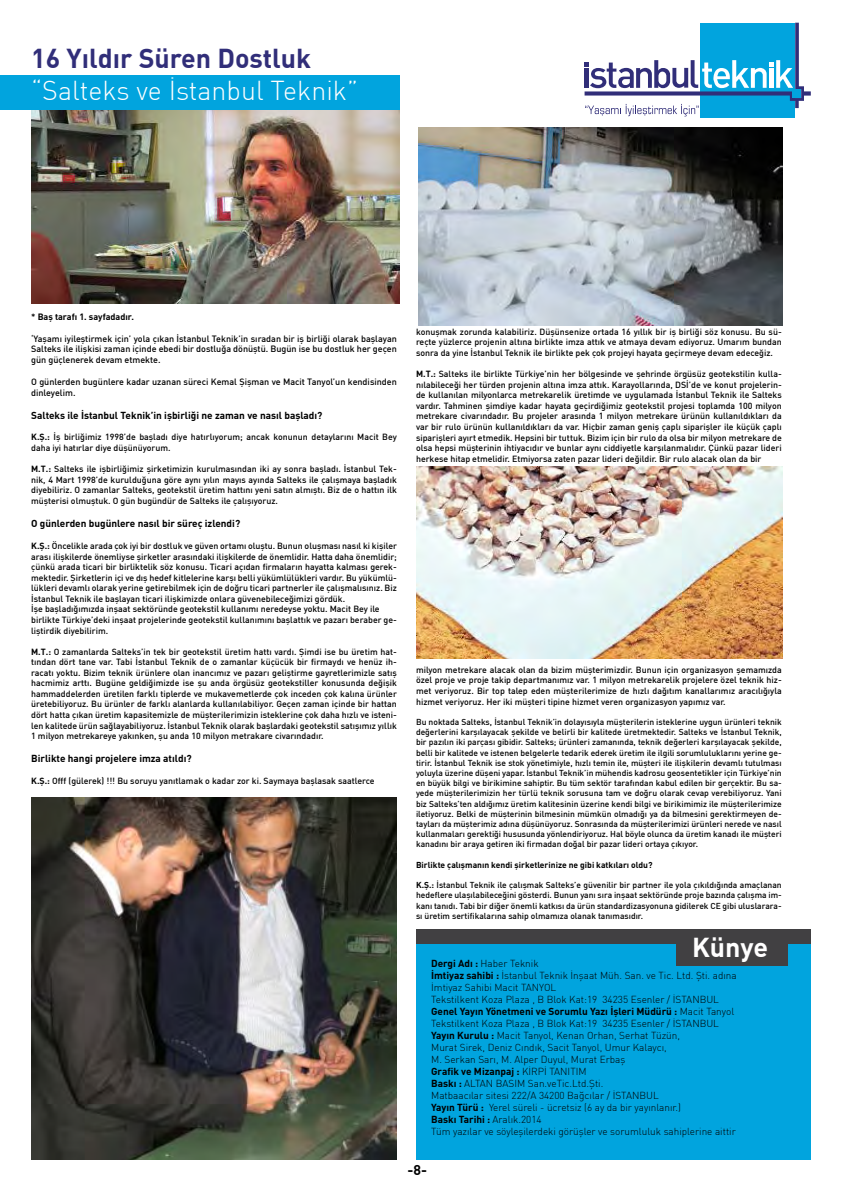
<style>
.page{position:relative;width:842px;height:1191px;background:#fff}
.page>*{position:absolute;margin:0;border:0;box-sizing:border-box;transform-origin:0 0}
.t1{font:300 26.8px "DIN Pro";color:#fff}
.t2{font:700 26.8px "DIN Pro";color:#312e79}
.t3{font:700 26.8px "DIN Pro";color:#fff}
.t4{font:14px "DIN Bold";color:#000}
.t5{font:300 10px/12px "DIN Pro";color:#000}
.t6{font:700 10px "DIN Pro";color:#000}
.t7{font:500 9px/10.8px "DIN Pro";color:#000;text-align:justify}
.t8{font:700 9px "DIN Pro";color:#000}
.t9{font:500 8.8px/10.6px "DIN Pro";color:#000;text-align:justify}
.t10{font:500 8.5px/10.2px "DIN Pro";color:#000;text-align:justify}
.t11{font:700 8.5px "DIN Pro";color:#000}
.s1{font-weight:500}
.s2{font-weight:700}
</style>
<div class="page">
<div style="left:700px;top:23px;width:95px;height:95px;background:#01a4de"></div>
<svg style="left:585px;top:23px;width:226px;height:93px"></svg>
<div style="left:416px;top:928px;width:395px;height:16px;background:#414042"></div>
<div style="left:416px;top:944px;width:395px;height:215px;background:#01a4de"></div>
<div style="left:676px;top:943px;width:111px;height:22px;background:#414042"></div>
<img style="left:31px;top:797px;width:366px;height:362px">
<img style="left:418px;top:128px;width:364px;height:197px">
<img style="left:417px;top:466px;width:365px;height:192px">
<img style="left:31px;top:109px;width:369px;height:194px">
<div style="left:0;top:75px;width:400px;height:34px;background:#01a4de"></div>
<h1 class="t2" style="left:31px;top:41px;width:282px">16 Yıldır Süren Dostluk</h1>
<h1 class="t1" style="left:31px;top:74px;width:328px">“Salteks ve İstanbul Teknik”</h1>
<p class="t8" style="left:31px;top:311px;width:104px"><span class="s1">*</span> Baş tarafı 1. sayfadadır.</p>
<p class="t7" style="left:31px;top:333px;width:367px">‘Yaşamı iyileştirmek için’ yola çıkan İstanbul Teknik’in sıradan bir iş birliği olarak başlayan Salteks ile ilişkisi zaman içinde ebedi bir dostluğa dönüştü. Bugün ise bu dostluk her geçen gün güçlenerek devam etmekte.</p>
<p class="t7" style="left:31px;top:376px;width:367px;line-height:11.1px">O günlerden bugünlere kadar uzanan süreci Kemal Şişman ve Macit Tanyol’un kendisinden dinleyelim.</p>
<p class="t6" style="left:31px;top:408px;width:293px">Salteks ile İstanbul Teknik’in işbirliği ne zaman ve nasıl başladı?</p>
<p class="t9" style="left:31px;top:432px;width:367px"><span class="s2">K.Ş.:</span> İş birliğimiz 1998’de başladı diye hatırlıyorum; ancak konunun detaylarını Macit Bey daha iyi hatırlar diye düşünüyorum.</p>
<p class="t9" style="left:31px;top:463px;width:367px"><span class="s2">M.T.:</span> Salteks ile işbirliğimiz şirketimizin kurulmasından iki ay sonra başladı. İstanbul Tek&shy;nik, 4 Mart 1998’de kurulduğuna göre aynı yılın mayıs ayında Salteks ile çalışmaya başladık diyebiliriz. O zamanlar Salteks, geotekstil üretim hattını yeni satın almıştı. Biz de o hattın ilk müşterisi olmuştuk. O gün bugündür de Salteks ile çalışıyoruz.</p>
<p class="t6" style="left:31px;top:517px;width:211px">O günlerden bugünlere nasıl bir süreç izlendi?</p>
<p class="t9" style="left:31px;top:540px;width:367px;text-align:left"><span class="s2">K.Ş.:</span> Öncelikle arada çok iyi bir dostluk ve güven ortamı oluştu. Bunun oluşması nasıl ki kişiler arası ilişkilerde önemliyse şirketler arasındaki ilişkilerde de önemlidir. Hatta daha önemlidir; çünkü arada ticari bir birliktelik söz konusu. Ticari açıdan firmaların hayatta kalması gerek&shy;mektedir. Şirketlerin içi ve dış hedef kitlelerine karşı belli yükümlülükleri vardır. Bu yükümlü&shy;lükleri devamlı olarak yerine getirebilmek için de doğru ticari partnerler ile çalışmalısınız. Biz İstanbul Teknik ile başlayan ticari ilişkimizde onlara güvenebileceğimizi gördük.<br>İşe başladığımızda inşaat sektöründe geotekstil kullanımı neredeyse yoktu. Macit Bey ile birlikte Türkiye’deki inşaat projelerinde geotekstil kullanımını başlattık ve pazarı beraber ge&shy;liştirdik diyebilirim.</p>
<p class="t9" style="left:31px;top:646px;width:367px"><span class="s2">M.T.:</span> O zamanlarda Salteks’in tek bir geotekstil üretim hattı vardı. Şimdi ise bu üretim hat&shy;tından dört tane var. Tabi İstanbul Teknik de o zamanlar küçücük bir firmaydı ve henüz ih&shy;racatı yoktu. Bizim teknik ürünlere olan inancımız ve pazarı geliştirme gayretlerimizle satış hacmimiz arttı. Bugüne geldiğimizde ise şu anda örgüsüz geotekstiller konusunda değişik hammaddelerden üretilen farklı tiplerde ve mukavemetlerde çok inceden çok kalına ürünler üretebiliyoruz. Bu ürünler de farklı alanlarda kullanılabiliyor. Geçen zaman içinde bir hattan dört hatta çıkan üretim kapasitemizle de müşterilerimizin isteklerine çok daha hızlı ve isteni&shy;len kalitede ürün sağlayabiliyoruz. İstanbul Teknik olarak başlardaki geotekstil satışımız yıllık 1 milyon metrekareye yakınken, şu anda 10 milyon metrakare civarındadır.</p>
<p class="t6" style="left:31px;top:752px;width:162px">Birlikte hangi projelere imza atıldı?</p>
<p class="t9" style="left:31px;top:775px;width:345px"><span class="s2">K.Ş.:</span> Offf (gülerek) !!! Bu soruyu yanıtlamak o kadar zor ki. Saymaya başlasak saatlerce</p>
<p class="t9" style="left:416px;top:326px;width:367px">konuşmak zorunda kalabiliriz. Düşünsenize ortada 16 yıllık bir iş birliği söz konusu. Bu sü&shy;reçte yüzlerce projenin altına birlikte imza attık ve atmaya devam ediyoruz. Umarım bundan sonra da yine İstanbul Teknik ile birlikte pek çok projeyi hayata geçirmeye devam edeceğiz.</p>
<p class="t9" style="left:416px;top:368px;width:367px"><span class="s2">M.T.:</span> Salteks ile birlikte Türkiye’nin her bölgesinde ve şehrinde örgüsüz geotekstilin kulla&shy;nılabileceği her türden projenin altına imza attık. Karayollarında, DSİ’de ve konut projelerin&shy;de kullanılan milyonlarca metrekarelik üretimde ve uygulamada İstanbul Teknik ile Salteks vardır. Tahminen şimdiye kadar hayata geçirdiğimiz geotekstil projesi toplamda 100 milyon metrekare civarındadır. Bu projeler arasında 1 milyon metrekare ürünün kullanıldıkları da var bir rulo ürünün kullanıldıkları da var. Hiçbir zaman geniş çaplı siparişler ile küçük çaplı siparişleri ayırt etmedik. Hepsini bir tuttuk. Bizim için bir rulo da olsa bir milyon metrekare de olsa hepsi müşterinin ihtiyacıdır ve bunlar aynı ciddiyetle karşılanmalıdır. Çünkü pazar lideri herkese hitap etmelidir. Etmiyorsa zaten pazar lideri değildir. Bir rulo alacak olan da bir</p>
<p class="t9" style="left:416px;top:664px;width:367px">milyon metrekare alacak olan da bizim müşterimizdir. Bunun için organizasyon şemamızda özel proje ve proje takip departmanımız var. 1 milyon metrekarelik projelere özel teknik hiz&shy;met veriyoruz. Bir top talep eden müşterilerimize de hızlı dağıtım kanallarımız aracılığıyla hizmet veriyoruz. Her iki müşteri tipine hizmet veren organizasyon yapımız var.</p>
<p class="t10" style="left:416px;top:716px;width:367px">Bu noktada Salteks, İstanbul Teknik’in dolayısıyla müşterilerin isteklerine uygun ürünleri teknik değerlerini karşılayacak şekilde ve belirli bir kalitede üretmektedir. Salteks ve İstanbul Teknik, bir pazılın iki parçası gibidir. Salteks; ürünleri zamanında, teknik değerleri karşılayacak şekilde, belli bir kalitede ve istenen belgelerle tedarik ederek üretim ile ilgili sorumluluklarını yerine ge&shy;tirir. İstanbul Teknik ise stok yönetimiyle, hızlı temin ile, müşteri ile ilişkilerin devamlı tutulması yoluyla üzerine düşeni yapar. İstanbul Teknik’in mühendis kadrosu geosentetikler için Türkiye’nin en büyük bilgi ve birikimine sahiptir. Bu tüm sektör tarafından kabul edilen bir gerçektir. Bu sa&shy;yede müşterilerimizin her türlü teknik sorusuna tam ve doğru olarak cevap verebiliyoruz. Yani biz Salteks’ten aldığımız üretim kalitesinin üzerine kendi bilgi ve birikimimiz ile müşterilerimize iletiyoruz. Belki de müşterinin bilmesinin mümkün olmadığı ya da bilmesini gerektirmeyen de&shy;tayları da müşterimiz adına düşünüyoruz. Sonrasında da müşterilerimizi ürünleri nerede ve nasıl kullanmaları gerektiği hususunda yönlendiriyoruz. Hal böyle olunca da üretim kanadı ile müşteri kanadını bir araya getiren iki firmadan doğal bir pazar lideri ortaya çıkıyor.</p>
<p class="t11" style="left:416px;top:859px;width:238px">Birlikte çalışmanın kendi şirketlerinize ne gibi katkıları oldu?</p>
<p class="t10" style="left:416px;top:880px;width:367px"><span class="s2">K.Ş.:</span> İstanbul Teknik ile çalışmak Salteks’e güvenilir bir partner ile yola çıkıldığında amaçlanan hedeflere ulaşılabileceğini gösterdi. Bunun yanı sıra inşaat sektöründe proje bazında çalışma im&shy;kanı tanıdı. Tabi bir diğer önemli katkısı da ürün standardizasyonuna gidilerek CE gibi uluslarara&shy;sı üretim sertifikalarına sahip olmamıza olanak tanımasıdır.</p>
<p class="t5" style="left:431px;top:957px;width:307px"><span class="s2">Dergi Adı :</span> Haber Teknik<br><span class="s2">İmtiyaz sahibi :</span> İstanbul Teknik İnşaat Müh. San. ve Tic. Ltd. Şti. adına İmtiyaz Sahibi Macit TANYOL<br>Tekstilkent Koza Plaza , B Blok Kat:19 34235 Esenler / İSTANBUL <span class="s2">Genel Yayın Yönetmeni ve Sorumlu Yazı İşleri Müdürü :</span> Macit Tanyol Tekstilkent Koza Plaza , B Blok Kat:19 34235 Esenler / İSTANBUL <span class="s2">Yayın Kurulu :</span> Macit Tanyol, Kenan Orhan, Serhat Tüzün,<br>Murat Sirek, Deniz Cındık, Sacit Tanyol, Umur Kalaycı,<br>M. Serkan Sarı, M. Alper Duyul, Murat Erbaş<br><span class="s2">Grafik ve Mizanpaj :</span> KİRPİ TANITIM<br><span class="s2">Baskı :</span> ALTAN BASIM San.veTic.Ltd.Şti.<br>Matbaacılar sitesi 222/A 34200 Bağcılar / İSTANBUL<br><span class="s2">Yayın Türü :</span> Yerel süreli - ücretsiz (6 ay da bir yayınlanır.)<br><span class="s2">Baskı Tarihi :</span> Aralık.2014<br>Tüm yazılar ve söyleşilerdeki görüşler ve sorumluluk sahiplerine aittir</p>
<h1 class="t3" style="left:692px;top:929px;width:78px">Künye</h1>
<h2 class="t4" style="left:407px;top:1161px;width:21px">-8-</h2>
</div>
